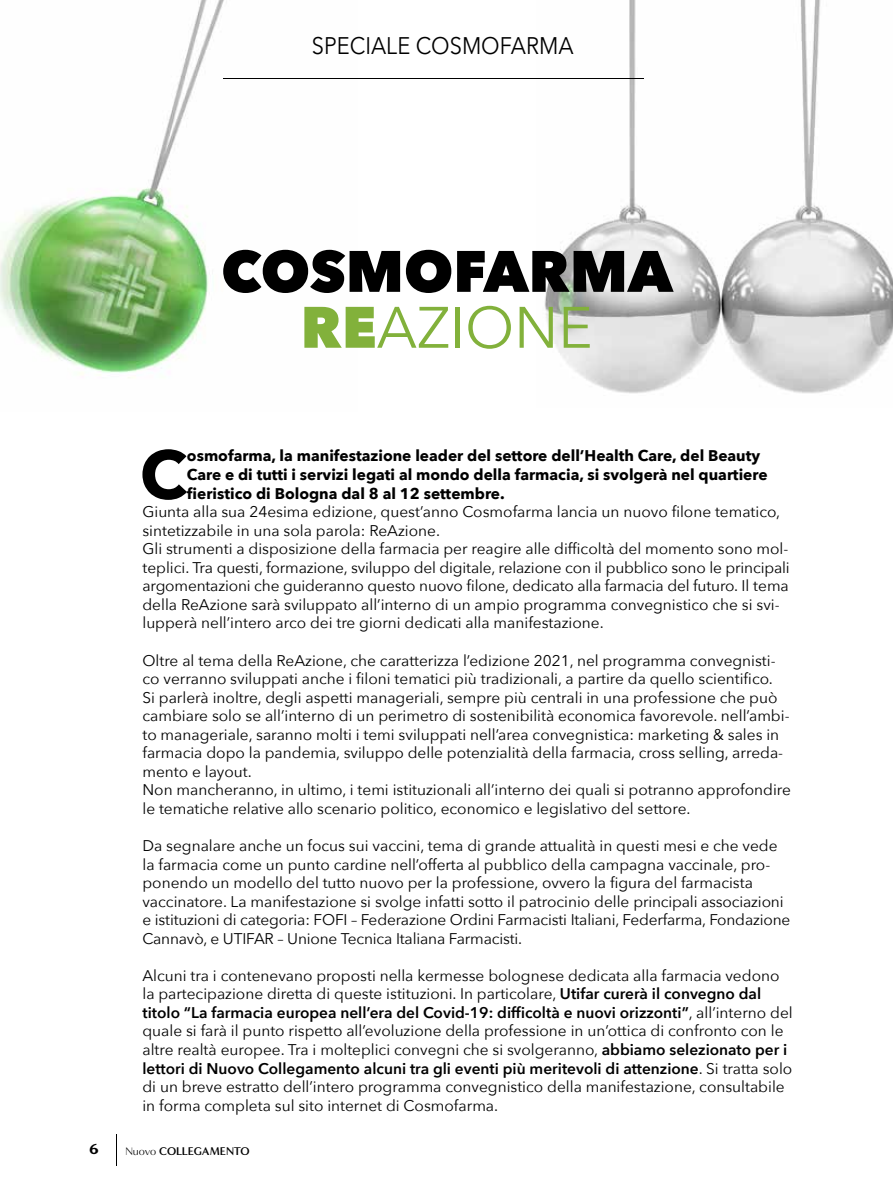
<style>
.page{position:relative;width:893px;height:1191px;background:#fff}
.page>*{position:absolute;margin:0;border:0;box-sizing:border-box;transform-origin:0 0}
.t1{font:700 67.8px "Avenir Next";color:#000}
.t2{font:800 57.75px/55.9px "Avenir Next";color:#000;text-align:center}
.t3{font:24px "Avenir Next";color:#000;scale:.91 1}
.t4{font:15.45px/18.6px "Avenir Next";color:#000}
.t5{font:700 15.45px/18.6px "Avenir Next";color:#000}
.t6{font:900 15px "Minerva Modern";color:#000}
.t7{font:700 11.4px "Minerva Modern";letter-spacing:-.015em;color:#000}
.s1{color:#82b13b}
.s2{font-weight:400;color:#82b13b}
.s3{font-weight:600}
.s4{font-weight:400;font-size:11.25px}
</style>
<div class="page">
<img style="left:544px;top:0;width:349px;height:394px">
<img style="left:0;top:0;width:224px;height:378px">
<hr style="left:223px;top:78px;width:421px;height:1px;background:#000">
<hr style="left:116px;top:1134px;width:1px;height:31px;background:#000">
<h3 class="t3" style="left:312px;top:26px;width:289px">SPECIALE COSMOFARMA</h3>
<h2 class="t2" style="left:221px;top:243px;width:453px">COSMOFARMA<br><span class="s1">RE</span><span class="s2">AZIONE</span></h2>
<h1 class="t1" style="left:140px;top:416px;width:49px">C</h1>
<p class="t5" style="left:187px;top:446px;width:582px">osmofarma, la manifestazione leader del settore dell’Health Care, del Beauty<br>Care e di tutti i servizi legati al mondo della farmacia, si svolgerà nel quartiere fieristico di Bologna dal 8 al 12 settembre.</p>
<p class="t4" style="left:142px;top:502px;width:649px">Giunta alla sua 24esima edizione, quest’anno Cosmofarma lancia un nuovo filone tematico, sintetizzabile in una sola parola: ReAzione.<br>Gli strumenti a disposizione della farmacia per reagire alle difficoltà del momento sono mol&shy;teplici. Tra questi, formazione, sviluppo del digitale, relazione con il pubblico sono le principali argomentazioni che guideranno questo nuovo filone, dedicato alla farmacia del futuro. Il tema della ReAzione sarà sviluppato all’interno di un ampio programma convegnistico che si svi&shy;lupperà nell’intero arco dei tre giorni dedicati alla manifestazione.</p>
<p class="t4" style="left:142px;top:650px;width:650px">Oltre al tema della ReAzione, che caratterizza l’edizione 2021, nel programma convegnisti&shy;co verranno sviluppati anche i filoni tematici più tradizionali, a partire da quello scientifico.<br>Si parlerà inoltre, degli aspetti manageriali, sempre più centrali in una professione che può cambiare solo se all’interno di un perimetro di sostenibilità economica favorevole. nell’ambi&shy;to manageriale, saranno molti i temi sviluppati nell’area convegnistica: marketing &amp; sales in farmacia dopo la pandemia, sviluppo delle potenzialità della farmacia, cross selling, arreda&shy;mento e layout.<br>Non mancheranno, in ultimo, i temi istituzionali all’interno dei quali si potranno approfondire le tematiche relative allo scenario politico, economico e legislativo del settore.</p>
<p class="t4" style="left:142px;top:835px;width:649px">Da segnalare anche un focus sui vaccini, tema di grande attualità in questi mesi e che vede la farmacia come un punto cardine nell’offerta al pubblico della campagna vaccinale, pro&shy;ponendo un modello del tutto nuovo per la professione, ovvero la figura del farmacista vaccinatore. La manifestazione si svolge infatti sotto il patrocinio delle principali associazioni e istituzioni di categoria: FOFI – Federazione Ordini Farmacisti Italiani, Federfarma, Fondazione Cannavò, e UTIFAR – Unione Tecnica Italiana Farmacisti.</p>
<p class="t4" style="left:142px;top:965px;width:652px">Alcuni tra i contenevano proposti nella kermesse bolognese dedicata alla farmacia vedono la partecipazione diretta di queste istituzioni. In particolare, <span class="s3">Utifar curerà il convegno dal titolo “La farmacia europea nell’era del Covid-19: difficoltà e nuovi orizzonti”</span>, all’interno del quale si farà il punto rispetto all’evoluzione della professione in un’ottica di confronto con le altre realtà europee. Tra i molteplici convegni che si svolgeranno, <span class="s3">abbiamo selezionato per i lettori di Nuovo Collegamento alcuni tra gli eventi più meritevoli di attenzione</span>. Si tratta solo di un breve estratto dell’intero programma convegnistico della manifestazione, consultabile in forma completa sul sito internet di Cosmofarma.</p>
<p class="t6" style="left:89px;top:1140px;width:11px">6</p>
<p class="t7" style="left:125px;top:1144px;width:126px"><span class="s4">Nuovo</span> COLLEGAMENTO</p>
</div>
